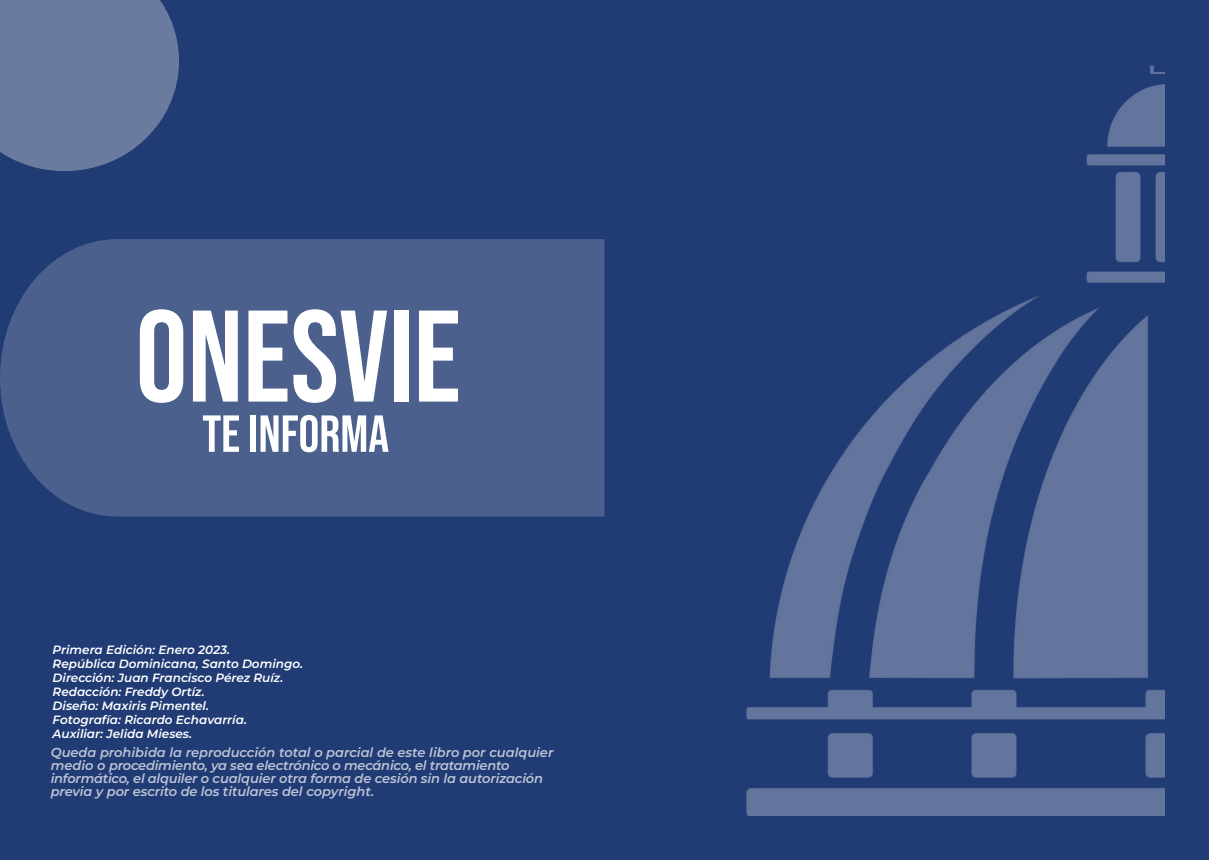
<style>
.page{position:relative;width:1209px;height:860px;background:#213b74}
.page>*{position:absolute;margin:0;border:0;box-sizing:border-box;transform-origin:0 0}
.t1{font:130px "Bebas Neue";color:#fff}
.t2{font:52px "Bebas Neue";color:#fff}
.t3{font:italic 600 13px/13px "Montserrat";letter-spacing:-.01em;color:#fff}
.t4{font:italic 600 12px/14px "Montserrat";color:#fff}
</style>
<div class="page">
<img style="left:746px;top:65px;width:418px;height:750px">
<svg style="left:0;top:0;width:179px;height:171px;background:#62739b"></svg>
<div style="left:0;top:239px;width:604px;height:277px;background:#4c608e"></div>
<h1 class="t1" style="left:136px;top:283px;width:327px">ONESVIE</h1>
<h2 class="t2" style="left:202px;top:404px;width:188px">TE INFORMA</h2>
<p class="t4" style="left:53px;top:642px;width:252px">Primera Edición: Enero 2023.<br>República Dominicana, Santo Domingo.<br>Dirección: Juan Francisco Pérez Ruíz.<br>Redacción: Freddy Ortíz.<br>Diseño: Maxiris Pimentel.<br>Fotografía: Ricardo Echavarría.<br>Auxiliar: Jelida Mieses.</p>
<p class="t3" style="left:50px;top:740px;width:494px">medio o procedimiento, ya sea electrónico o mecánico, el tratamiento informático, el alquiler o cualquier otra forma de cesión sin la autorización previa y por escrito de los titulares del copyright.</p>
<p class="t3" style="left:51px;top:746px;width:504px">Queda prohibida la reproducción total o parcial de este libro por cualquier medio o procedimiento, ya sea electrónico o mecánico, el tratamiento informático, el alquiler o cualquier otra forma de cesión sin la autorización previa y por escrito de los titulares del copyright.</p>
</div>
